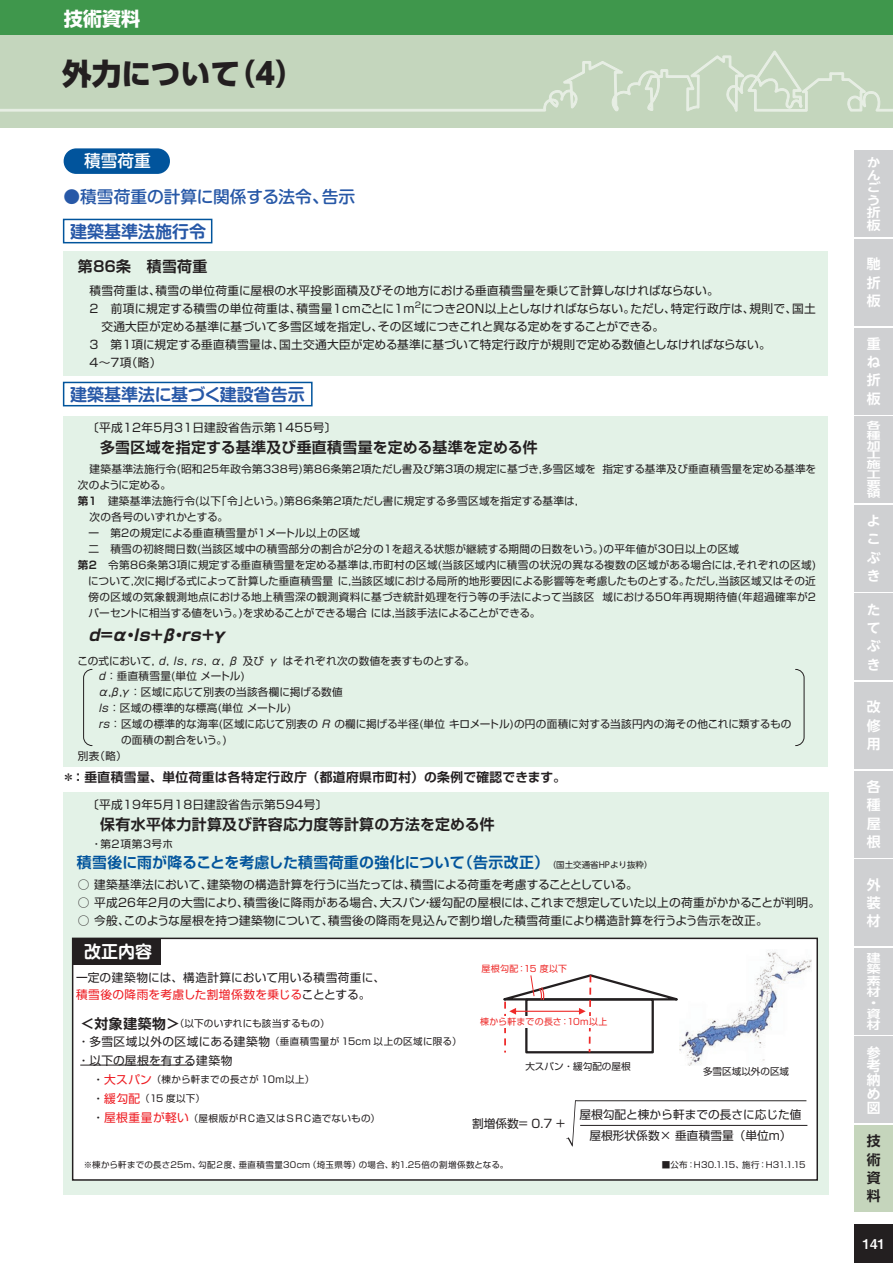
<style>
.page{position:relative;width:893px;height:1263px;background:#fff}
.page>*{position:absolute;margin:0;border:0;box-sizing:border-box;transform-origin:0 0}
.t1{font:800 29.7px "UD Shin Go Pro";color:#231f20}
.t2{font:700 19.2px "UD Shin Go Pro";color:#fff}
.t3{font:700 16.95px "Shin M Go Pro De";color:#2758a7}
.t4{font:700 16.95px "Shin M Go Pro De";color:#fff}
.t5{font:500 16.8px "Shin M Go Pro";color:#2758a7}
.t6{font:500 16.8px "Shin M Go Pro";color:#fff}
.t7{font:700 15.9px "Shin Go Pro";color:#231f20}
.t8{font:700 14.85px "Shin Go Pro De";letter-spacing:.025em;color:#231f20}
.t9{font:700 14.85px "Shin Go Pro De";letter-spacing:.025em;color:#01549c}
.t10{font:700 14.85px "Shin Go Pro De";letter-spacing:-.04em;color:#231f20}
.t11{font:700 13.8px/18.5px "UD Shin Go NT Pro De";color:#fff;text-align:justify}
.t12{font:700 13.8px/18.5px "UD Shin Go NT Pro De";color:#231f20;text-align:justify}
.t13{font:13.5px "Midashi Go Pro MB31";color:#fff}
.t14{font:700 12.75px "Shin Go Pro De";letter-spacing:.03em;color:#231f20}
.t15{font:700 12.45px/12.5px "UD Shin Go NT Pro De";color:#fff;scale:1.11 1}
.t16{font:11.7px/17px "Shin Go Pro";letter-spacing:.015em;color:#231f20}
.t17{font:11.7px "Shin Go Pro";letter-spacing:-.005em;color:#231f20}
.t18{font:700 11.1px/11.1px "UD Shin Go NT Pro De";color:#fff;scale:1.25 1}
.t19{font:10.65px "Shin Go Pro";letter-spacing:.025em;color:#231f20}
.t20{font:10.65px "Shin Go Pro";color:#231f20}
.t21{font:10.65px "Shin Go Pro";letter-spacing:-.02em;color:#231f20}
.t22{font:10.65px "Shin Go Pro";letter-spacing:-.015em;color:#231f20}
.t23{font:10.65px "Shin Go Pro";letter-spacing:.05em;color:#231f20}
.t24{font:9.6px/19.2px "Shin Go Pro";letter-spacing:.015em;color:#231f20}
.t25{font:700 9.6px/9.6px "UD Shin Go NT Pro De";color:#fff;text-align:justify;scale:1.43 1}
.t26{font:8.85px "Shin Go Pro";letter-spacing:.03em;color:#ee2a29}
.t27{font:8.55px "Shin Go Pro";letter-spacing:.03em;color:#231f20}
.s1{font-family:"Shin Go Pro De";font-weight:700}
.s2{font-family:"UD Shin Go Pro";font-weight:400;font-size:8.55px;color:#231f20}
.s3{color:#ee1d23}
.s4{font-family:"Shin Go Pro De";font-weight:700;font-size:13.8px}
.s5{font-size:11.7px}
.s6{font-size:11.7px;color:#ee1d23}
</style>
<div class="page">
<div style="left:0;top:0;width:893px;height:128px;background:#c4d6bd"></div>
<div style="left:0;top:0;width:893px;height:34px;background:#3f974c"></div>
<svg style="left:0;top:51px;width:893px;height:60px"></svg>
<div style="left:64px;top:793px;width:765px;height:402px;background:#e3f2e7"></div>
<div style="left:64px;top:416px;width:764px;height:350px;background:#e3f2e7"></div>
<div style="left:64px;top:251px;width:764px;height:125px;background:#e3f2e7"></div>
<div style="left:63px;top:219px;width:149px;height:24px;border:2px solid #01549c"></div>
<div style="left:63px;top:382px;width:250px;height:24px;border:2px solid #01549c"></div>
<div style="left:64px;top:148px;width:106px;height:26px;background:#01549c;border-radius:13px"></div>
<svg style="left:83px;top:669px;width:10px;height:77px"></svg>
<svg style="left:795px;top:669px;width:10px;height:77px"></svg>
<div style="left:73px;top:938px;width:744px;height:242px;background:#fff"></div>
<div style="left:72px;top:938px;width:746px;height:243px;border:1px solid #231f20"></div>
<div style="left:73px;top:938px;width:88px;height:27px;background:#231f20"></div>
<hr style="left:80px;top:1065px;width:113px;height:1px;background:#231f20">
<img style="left:686px;top:952px;width:125px;height:113px">
<svg style="left:503px;top:973px;width:191px;height:81px"></svg>
<svg style="left:566px;top:1100px;width:240px;height:46px"></svg>
<hr style="left:580px;top:1125px;width:227px;height:1px;background:#231f20">
<div style="left:855px;top:1224px;width:38px;height:39px;background:#231f20"></div>
<div style="left:855px;top:239px;width:38px;height:87px;background:#cfd0d2"></div>
<div style="left:855px;top:150px;width:38px;height:87px;background:#cfd0d2"></div>
<div style="left:855px;top:328px;width:38px;height:86px;background:#cfd0d2"></div>
<div style="left:855px;top:416px;width:38px;height:87px;background:#cfd0d2"></div>
<div style="left:855px;top:505px;width:38px;height:87px;background:#cfd0d2"></div>
<div style="left:855px;top:593px;width:38px;height:87px;background:#cfd0d2"></div>
<div style="left:855px;top:682px;width:38px;height:87px;background:#cfd0d2"></div>
<div style="left:855px;top:771px;width:38px;height:86px;background:#cfd0d2"></div>
<div style="left:855px;top:859px;width:38px;height:87px;background:#cfd0d2"></div>
<div style="left:855px;top:948px;width:38px;height:87px;background:#cfd0d2"></div>
<div style="left:855px;top:1036px;width:38px;height:87px;background:#cfd0d2"></div>
<div style="left:855px;top:1125px;width:38px;height:87px;background:#c5d5bc"></div>
<h2 class="t2" style="left:64px;top:3px;width:78px">技術資料</h2>
<h1 class="t1" style="left:62px;top:49px;width:244px">外力について（4）</h1>
<h3 class="t6" style="left:84px;top:147px;width:68px">積雪荷重</h3>
<h3 class="t5" style="left:63px;top:183px;width:293px">●積雪荷重の計算に関係する法令、告示</h3>
<h3 class="t3" style="left:70px;top:218px;width:138px">建築基準法施行令</h3>
<h3 class="t10" style="left:78px;top:254px;width:131px">第８６条　積雪荷重</h3>
<p class="t16" style="left:90px;top:280px;width:631px">積雪荷重は、積雪の単位荷重に屋根の水平投影面積及びその地方における垂直積雪量を乗じて計算しなければならない。</p>
<p class="t16" style="left:88px;top:298px;width:729px">２　前項に規定する積雪の単位荷重は、積雪量1cmごとに1m<sup>2</sup>につき20N以上としなければならない。ただし、特定行政庁は、規則で、国土</p>
<p class="t17" style="left:101px;top:317px;width:564px">交通大臣が定める基準に基づいて多雪区域を指定し、その区域につきこれと異なる定めをすることができる。</p>
<p class="t16" style="left:88px;top:334px;width:684px">３　第１項に規定する垂直積雪量は、国土交通大臣が定める基準に基づいて特定行政庁が規則で定める数値としなければならない。</p>
<p class="t16" style="left:90px;top:352px;width:73px">4～7項（略）</p>
<h3 class="t3" style="left:70px;top:381px;width:236px">建築基準法に基づく建設省告示</h3>
<p class="t16" style="left:87px;top:418px;width:251px">〔平成12年5月31日建設省告示第1455号〕</p>
<h3 class="t8" style="left:100px;top:435px;width:439px">多雪区域を指定する基準及び垂直積雪量を定める基準を定める件</h3>
<p class="t19" style="left:90px;top:460px;width:728px">建築基準法施行令(昭和25年政令第338号)第86条第2項ただし書及び第3項の規定に基づき，多雪区域を 指定する基準及び垂直積雪量を定める基準を</p>
<p class="t22" style="left:78px;top:476px;width:95px">次のように定める。</p>
<p class="t19" style="left:78px;top:492px;width:509px"><span class="s1">第1</span>　建築基準法施行令(以下「令」という。)第86条第2項ただし書に規定する多雪区域を指定する基準は，</p>
<p class="t19" style="left:90px;top:508px;width:140px">次の各号のいずれかとする。</p>
<p class="t19" style="left:89px;top:524px;width:273px">一　第2の規定による垂直積雪量が1メートル以上の区域</p>
<p class="t19" style="left:89px;top:540px;width:652px">二　積雪の初終間日数(当該区域中の積雪部分の割合が2分の1を超える状態が継続する期間の日数をいう。)の平年値が30日以上の区域</p>
<p class="t19" style="left:78px;top:556px;width:740px"><span class="s1">第2</span>　令第86条第3項に規定する垂直積雪量を定める基準は，市町村の区域(当該区域内に積雪の状況の異なる複数の区域がある場合には，それぞれの区域)</p>
<p class="t20" style="left:88px;top:572px;width:729px">について，次に掲げる式によって計算した垂直積雪量 に，当該区域における局所的地形要因による影響等を考慮したものとする。ただし，当該区域又はその近</p>
<p class="t19" style="left:89px;top:588px;width:729px">傍の区域の気象観測地点における地上積雪深の観測資料に基づき統計処理を行う等の手法によって当該区 域における50年再現期待値(年超過確率が2</p>
<p class="t21" style="left:88px;top:604px;width:453px">パーセントに相当する値をいう。)を求めることができる場合 には，当該手法によることができる。</p>
<p class="t20" style="left:77px;top:652px;width:399px">この式において，d，ls，rs，α，β 及び γ はそれぞれ次の数値を表すものとする。</p>
<p class="t19" style="left:99px;top:668px;width:147px">d ： 垂直積雪量(単位 メートル)</p>
<p class="t19" style="left:98px;top:684px;width:246px">α，β，γ ： 区域に応じて別表の当該各欄に掲げる数値</p>
<p class="t19" style="left:99px;top:699px;width:193px">ls ： 区域の標準的な標高(単位 メートル)</p>
<p class="t19" style="left:99px;top:715px;width:694px">rs ： 区域の標準的な海率(区域に応じて別表の R の欄に掲げる半径(単位 キロメートル)の円の面積に対する当該円内の海その他これに類するもの</p>
<p class="t19" style="left:99px;top:731px;width:129px">　　の面積の割合をいう。)</p>
<p class="t19" style="left:78px;top:747px;width:50px">別表（略）</p>
<h3 class="t7" style="left:89px;top:622px;width:140px">d=α・ls+β・rs+γ</h3>
<p class="t14" style="left:62px;top:767px;width:505px">＊：垂直積雪量、単位荷重は各特定行政庁（都道府県市町村）の条例で確認できます。</p>
<p class="t16" style="left:87px;top:795px;width:242px">〔平成19年5月18日建設省告示第594号〕</p>
<h3 class="t8" style="left:100px;top:812px;width:396px">保有水平体力計算及び許容応力度等計算の方法を定める件</h3>
<p class="t23" style="left:91px;top:835px;width:83px">・第2項第3号ホ</p>
<h3 class="t9" style="left:77px;top:851px;width:577px">積雪後に雨が降ることを考慮した積雪荷重の強化について（告示改正）<span class="s2">（国土交通省HPより抜粋）</span></h3>
<p class="t17" style="left:78px;top:875px;width:561px">○ 建築基準法において、建築物の構造計算を行うに当たっては、積雪による荷重を考慮することとしている。</p>
<p class="t16" style="left:78px;top:893px;width:744px">○ 平成26年２月の大雪により、積雪後に降雨がある場合、大スパン・緩勾配の屋根には、これまで想定していた以上の荷重がかかることが判明。</p>
<p class="t16" style="left:78px;top:911px;width:691px">○ 今般、このような屋根を持つ建築物について、積雪後の降雨を見込んで割り増した積雪荷重により構造計算を行うよう告示を改正。</p>
<h3 class="t4" style="left:84px;top:937px;width:70px">改正内容</h3>
<p class="t16" style="left:76px;top:968px;width:311px">一定の建築物には、構造計算において用いる積雪荷重に、<span class="s3">積雪後の降雨を考慮した割増係数を乗じる</span>こととする。</p>
<p class="t24" style="left:78px;top:1013px;width:385px;line-height:18px;text-indent:3px"><span class="s4">＜対象建築物＞</span>（以下のいずれにも該当するもの）<br><span class="s5">・多雪区域以外の区域にある建築物</span>（垂直積雪量が 15cm 以上の区域に限る）</p>
<p class="t16" style="left:78px;top:1051px;width:156px">・以下の屋根を有する建築物</p>
<p class="t24" style="left:81px;top:1069px;width:301px"><span class="s5">　・</span><span class="s6">大スパン</span>（棟から軒までの長さが 10ｍ以上）<br><span class="s5">　・</span><span class="s6">緩勾配</span>（15 度以下）<br><span class="s5">　・</span><span class="s6">屋根重量が軽い</span>（屋根版がＲＣ造又はＳＲＣ造でないもの）</p>
<p class="t27" style="left:84px;top:1158px;width:426px">※棟から軒までの長さ25ｍ、勾配２度、垂直積雪量30cm（埼玉県等）の場合、約1.25倍の割増係数となる。</p>
<p class="t27" style="left:662px;top:1157px;width:146px">■公布：H30.1.15、施行：H31.1.15</p>
<p class="t26" style="left:482px;top:961px;width:87px">屋根勾配：15 度以下</p>
<p class="t26" style="left:480px;top:1014px;width:129px">棟から軒までの長さ：10m以上</p>
<p class="t24" style="left:525px;top:1056px;width:107px">大スパン・緩勾配の屋根</p>
<p class="t24" style="left:703px;top:1060px;width:88px">多雪区域以外の区域</p>
<p class="t16" style="left:472px;top:1114px;width:95px">割増係数= 0.7 +</p>
<p class="t16" style="left:579px;top:1102px;width:224px;line-height:21.3px;text-align:center">屋根勾配と棟から軒までの長さに応じた値屋根形状係数× 垂直積雪量（単位m）</p>
<p class="t15" style="left:867px;top:156px;width:14px">かんごう折板</p>
<p class="t11" style="left:867px;top:254px;width:15px">馳折板</p>
<p class="t11" style="left:867px;top:334px;width:15px">重ね折板</p>
<p class="t25" style="left:867px;top:421px;width:11px">各種加工施工要領</p>
<p class="t11" style="left:867px;top:511px;width:15px;text-align:left">よこぶき</p>
<p class="t11" style="left:867px;top:600px;width:15px">たてぶき</p>
<p class="t11" style="left:867px;top:697px;width:15px">改修用</p>
<p class="t11" style="left:867px;top:777px;width:15px">各種屋根</p>
<p class="t11" style="left:867px;top:875px;width:15px">外装材</p>
<p class="t18" style="left:867px;top:952px;width:12px">建築素材・資材</p>
<p class="t11" style="left:867px;top:1045px;width:15px;line-height:13.8px">参考納め図</p>
<p class="t12" style="left:867px;top:1131px;width:15px">技術資料</p>
<p class="t13" style="left:863px;top:1233px;width:24px">141</p>
</div>
